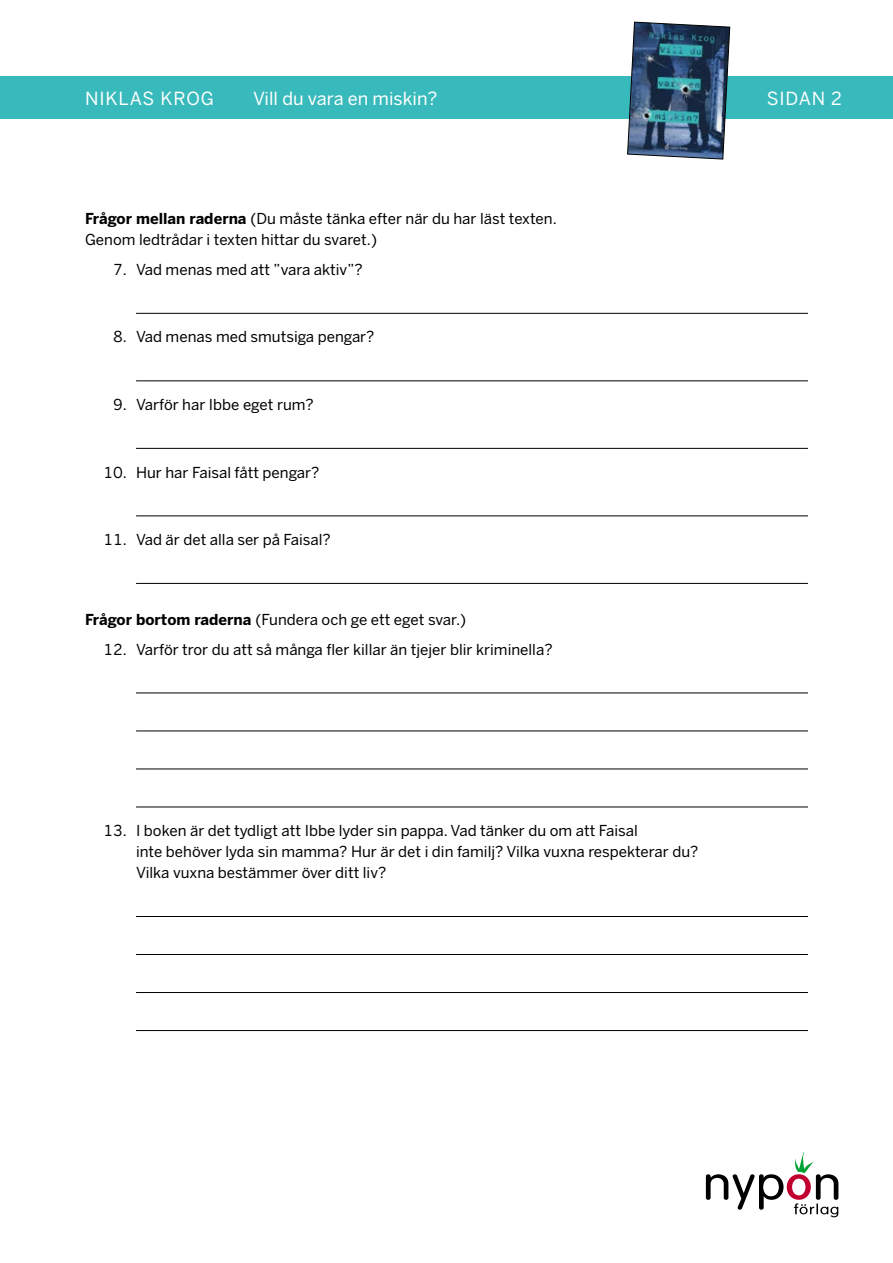
<style>
.page{position:relative;width:893px;height:1263px;background:#fff}
.page>*{position:absolute;margin:0;border:0;box-sizing:border-box;transform-origin:0 0}
.t1{font:18px "Benton Sans";color:#fff}
.t2{font:18px "Benton Sans";letter-spacing:.05em;color:#fff}
.t3{font:15px/21px "Benton Sans";color:#000}
.s1{font-weight:700}
</style>
<div class="page">
<svg style="left:706px;top:1152px;width:132px;height:65px"></svg>
<div style="left:0;top:77px;width:893px;height:42px;background:#38b9bb"></div>
<img style="left:627px;top:21px;width:103px;height:139px">
<hr style="left:136px;top:313px;width:672px;height:1px;background:#000">
<hr style="left:136px;top:380px;width:672px;height:1px;background:#000">
<hr style="left:136px;top:448px;width:672px;height:1px;background:#000">
<hr style="left:136px;top:515px;width:672px;height:1px;background:#000">
<hr style="left:136px;top:583px;width:672px;height:1px;background:#000">
<hr style="left:136px;top:692px;width:672px;height:1px;background:#000">
<hr style="left:136px;top:730px;width:672px;height:1px;background:#000">
<hr style="left:136px;top:768px;width:672px;height:1px;background:#000">
<hr style="left:136px;top:806px;width:672px;height:1px;background:#000">
<hr style="left:136px;top:916px;width:672px;height:1px;background:#000">
<hr style="left:136px;top:954px;width:672px;height:1px;background:#000">
<hr style="left:136px;top:992px;width:672px;height:1px;background:#000">
<hr style="left:136px;top:1030px;width:672px;height:1px;background:#000">
<p class="t2" style="left:85px;top:87px;width:130px">NIKLAS KROG</p>
<p class="t1" style="left:253px;top:87px;width:186px">Vill du vara en miskin?</p>
<p class="t1" style="left:767px;top:87px;width:77px">SIDAN 2</p>
<p class="t3" style="left:85px;top:209px;width:473px"><span class="s1">Frågor mellan raderna</span> (Du måste tänka efter när du har läst texten.<br>Genom ledtrådar i texten hittar du svaret.)</p>
<p class="t3" style="left:113px;top:259px;width:251px">7. Vad menas med att ”vara aktiv”?</p>
<p class="t3" style="left:113px;top:327px;width:263px">8. Vad menas med smutsiga pengar?</p>
<p class="t3" style="left:113px;top:394px;width:202px">9. Varför har Ibbe eget rum?</p>
<p class="t3" style="left:103px;top:462px;width:217px">10. Hur har Faisal fått pengar?</p>
<p class="t3" style="left:103px;top:529px;width:229px">11. Vad är det alla ser på Faisal?</p>
<p class="t3" style="left:85px;top:609px;width:383px"><span class="s1">Frågor bortom raderna</span> (Fundera och ge ett eget svar.)</p>
<p class="t3" style="left:103px;top:639px;width:451px">12. Varför tror du att så många fler killar än tjejer blir kriminella?</p>
<p class="t3" style="left:136px;top:820px;width:564px;text-indent:-33px">13. I boken är det tydligt att Ibbe lyder sin pappa. Vad tänker du om att Faisal<br>inte behöver lyda sin mamma? Hur är det i din familj? Vilka vuxna respekterar du?<br>Vilka vuxna bestämmer över ditt liv?</p>
</div>
